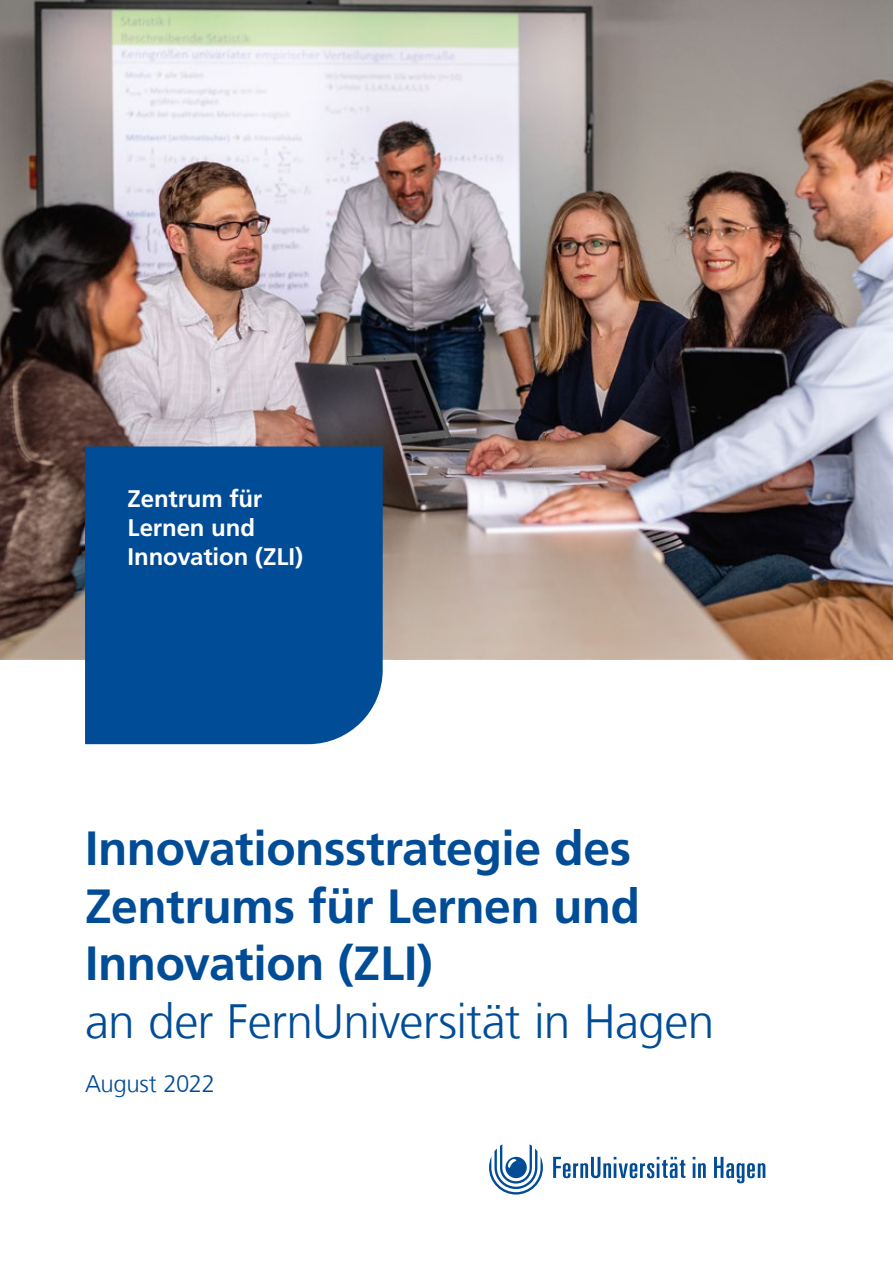
<style>
.page{position:relative;width:893px;height:1263px;background:#fff}
.page>*{position:absolute;margin:0;border:0;box-sizing:border-box;transform-origin:0 0}
.Subheadline{font:700 48px/57.6px "Frutiger LT Com";letter-spacing:-.01em;color:#004c97}
.t1{font:700 24px/28.8px "Frutiger LT Com";letter-spacing:-.005em;color:#fff}
.Subheadline-2{font:300 24px "Frutiger LT Com";letter-spacing:-.015em;color:#004c97}
.s1{font-weight:300}
</style>
<div class="page">
<img style="left:0;top:0;width:893px;height:659px">
<div style="left:85px;top:446px;width:298px;height:298px;background:#004c97"></div>
<svg style="left:553px;top:1157px;width:212px;height:26px"></svg>
<svg style="left:489px;top:1144px;width:54px;height:50px"></svg>
<p class="t1" style="left:128px;top:484px;width:136px">Zentrum für</p>
<p class="t1" style="left:128px;top:513px;width:177px">Lernen und<br>Innovation (ZLI)</p>
<p class="Subheadline" style="left:85px;top:820px;width:631px">Innovationsstrategie des<br>Zentrums für Lernen und<br>Innovation (ZLI)<br><span class="s1">an der FernUniversität in Hagen</span></p>
<p class="Subheadline-2" style="left:85px;top:1070px;width:132px">August 2022</p>
</div>
